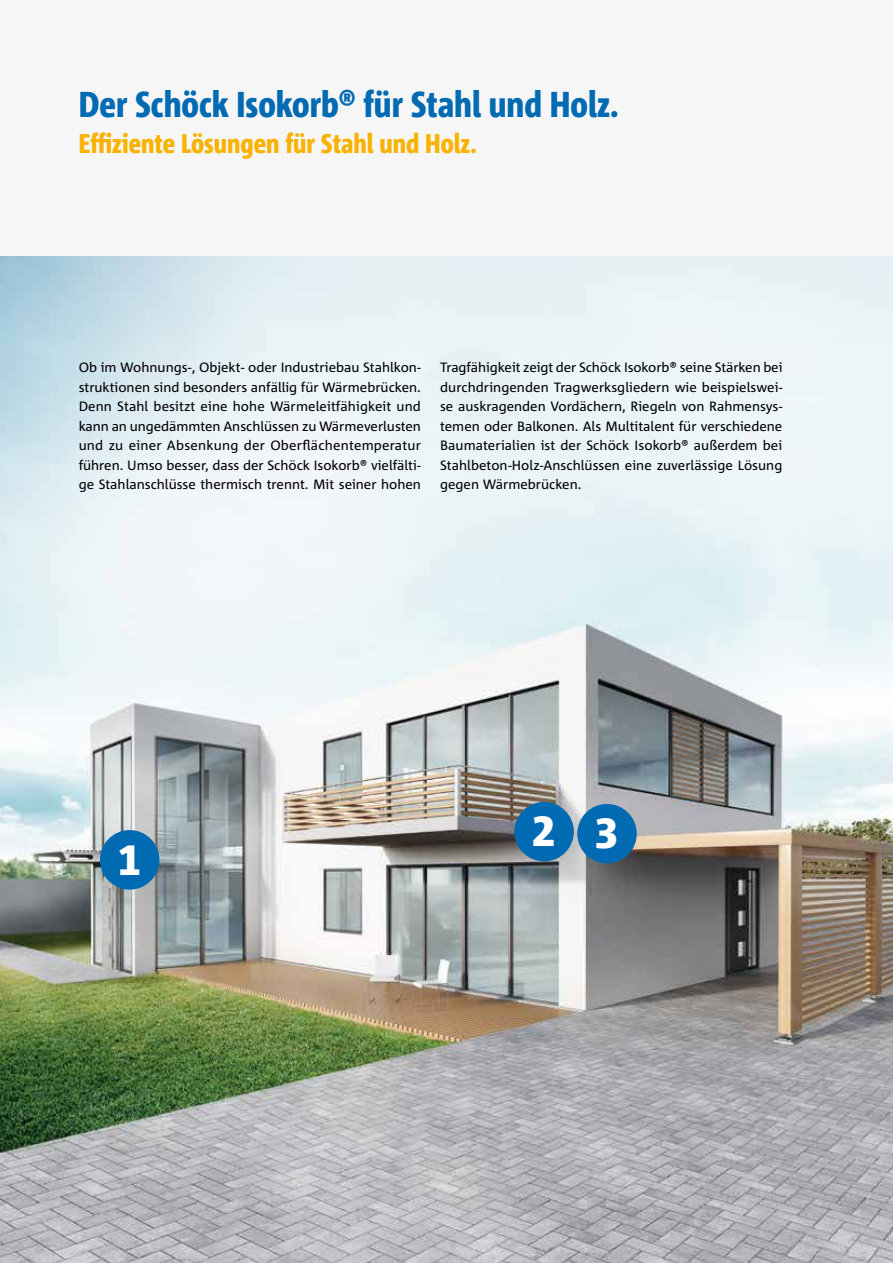
<style>
.page{position:relative;width:893px;height:1263px;background:#fff}
.page>*{position:absolute;margin:0;border:0;box-sizing:border-box;transform-origin:0 0}
.t1{font:800 42.15px "Corpid E1 s";color:#fff}
.t2{font:800 condensed 36px "Corpid Schoeck";color:#006ab3}
.t3{font:800 condensed 27px "Corpid Schoeck";color:#f9b200}
.t4{font:13.5px/19.5px "Corpid Schoeck";color:#000;text-align:justify}
</style>
<div class="page">
<img style="left:0;top:256px;width:893px;height:1007px">
<div style="left:100px;top:830px;width:59px;height:60px;background:#006ab3;border-radius:50%"></div>
<div style="left:514px;top:802px;width:60px;height:59px;background:#006ab3;border-radius:50%"></div>
<div style="left:0;top:0;width:893px;height:255px;background:#f6f6f6"></div>
<div style="left:577px;top:804px;width:60px;height:59px;background:#006ab3;border-radius:50%"></div>
<h2 class="t2" style="left:79px;top:82px;width:541px">Der Schöck Isokorb® für Stahl und Holz.</h2>
<h3 class="t3" style="left:79px;top:127px;width:400px">Effiziente Lösungen für Stahl und Holz.</h3>
<p class="t4" style="left:79px;top:357px;width:344px">Ob im Wohnungs-, Objekt- oder Industriebau Stahlkon&shy;struktionen sind besonders anfällig für Wärmebrücken.<br>Denn Stahl besitzt eine hohe Wärmeleitfähigkeit und kann an ungedämmten Anschlüssen zu Wärmeverlusten und zu einer Absenkung der Oberflächentemperatur führen. Umso besser, dass der Schöck Isokorb® vielfälti&shy;ge Stahlanschlüsse thermisch trennt. Mit seiner hohen</p>
<p class="t4" style="left:440px;top:357px;width:344px">Tragfähigkeit zeigt der Schöck Isokorb® seine Stärken bei durchdringenden Tragwerksgliedern wie beispielswei&shy;se auskragenden Vordächern, Riegeln von Rahmensys&shy;temen oder Balkonen. Als Multitalent für verschiedene Baumaterialien ist der Schöck Isokorb® außerdem bei Stahlbeton-Holz-Anschlüssen eine zuverlässige Lösung gegen Wärmebrücken.</p>
<h1 class="t1" style="left:118px;top:833px;width:25px">1</h1>
<h1 class="t1" style="left:532px;top:805px;width:25px">2</h1>
<h1 class="t1" style="left:595px;top:807px;width:25px">3</h1>
</div>
